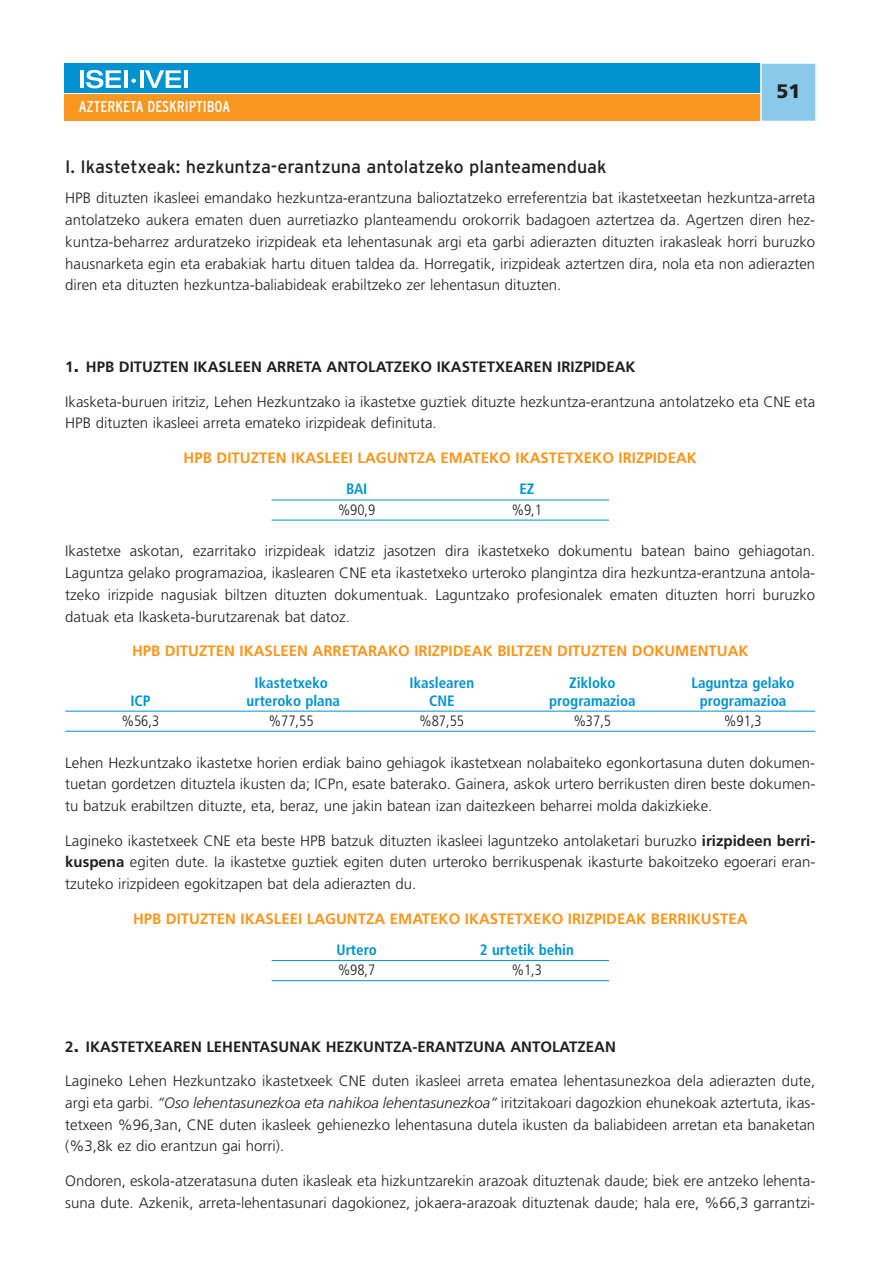
<style>
.page{position:relative;width:893px;height:1263px;background:#fff}
.page>*{position:absolute;margin:0;border:0;box-sizing:border-box;transform-origin:0 0}
.t1{font:900 19.5px "Frutiger";color:#231f20}
.t2{font:18px "Interstate";color:#231f20}
.t3{font:condensed 15.75px "Interstate";color:#fff}
.t4{font:300 15px/21.8px "Frutiger";color:#231f20;text-align:justify}
.t5{font:700 15px "Frutiger";color:#f7971d}
.t6{font:700 15px "Frutiger";color:#231f20}
.t7{font:700 condensed 15px "Frutiger";color:#0093d0}
.t8{font:300 condensed 15px "Frutiger";color:#231f20}
.s1{font-size:21px}
.s2{font-weight:700}
.s3{font-style:italic}
</style>
<div class="page">
<hr style="left:272px;top:500px;width:337px;height:1px;background:#0093d0">
<hr style="left:272px;top:520px;width:337px;height:1px;background:#0093d0">
<hr style="left:65px;top:711px;width:750px;height:1px;background:#0093d0">
<hr style="left:65px;top:731px;width:750px;height:1px;background:#0093d0">
<hr style="left:272px;top:960px;width:337px;height:1px;background:#0093d0">
<hr style="left:272px;top:980px;width:337px;height:1px;background:#0093d0">
<div style="left:64px;top:64px;width:697px;height:29px;background:#0093d0"></div>
<div style="left:64px;top:95px;width:697px;height:26px;background:#f7971d"></div>
<svg style="left:131px;top:79px;width:5px;height:4px"></svg>
<hr style="left:80px;top:70px;width:4px;height:18px;background:#fff">
<svg style="left:86px;top:70px;width:35px;height:18px"></svg>
<hr style="left:124px;top:70px;width:3px;height:18px;background:#fff">
<hr style="left:140px;top:70px;width:3px;height:18px;background:#fff">
<svg style="left:145px;top:70px;width:36px;height:18px"></svg>
<hr style="left:184px;top:70px;width:3px;height:18px;background:#fff">
<div style="left:761px;top:63px;width:55px;height:58px;background:#89c9ea"></div>
<div style="left:760px;top:62px;width:56px;height:60px;border:2px solid #fff"></div>
<p class="t3" style="left:79px;top:101px;width:153px">AZTERKETA DESKRIPTIBOA</p>
<h1 class="t1" style="left:776px;top:83px;width:25px">51</h1>
<p class="t2" style="left:65px;top:160px;width:543px">I. Ikastetxeak: hezkuntza-erantzuna antolatzeko planteamenduak</p>
<p class="t4" style="left:65px;top:189px;width:751px">HPB dituzten ikasleei emandako hezkuntza-erantzuna balioztatzeko erreferentzia bat ikastetxeetan hezkuntza-arreta antolatzeko aukera ematen duen aurretiazko planteamendu orokorrik badagoen aztertzea da. Agertzen diren hez&shy;kuntza-beharrez arduratzeko irizpideak eta lehentasunak argi eta garbi adierazten dituzten irakasleak horri buruzko hausnarketa egin eta erabakiak hartu dituen taldea da. Horregatik, irizpideak aztertzen dira, nola eta non adierazten diren eta dituzten hezkuntza-baliabideak erabiltzeko zer lehentasun dituzten.</p>
<p class="t6" style="left:65px;top:361px;width:571px">1<span class="s1">.</span> HPB DITUZTEN IKASLEEN ARRETA ANTOLATZEKO IKASTETXEAREN IRIZPIDEAK</p>
<p class="t4" style="left:65px;top:392px;width:751px">Ikasketa-buruen iritziz, Lehen Hezkuntzako ia ikastetxe guztiek dituzte hezkuntza-erantzuna antolatzeko eta CNE eta<br>HPB dituzten ikasleei arreta emateko irizpideak definituta.</p>
<p class="t5" style="left:184px;top:452px;width:515px">HPB DITUZTEN IKASLEEI LAGUNTZA EMATEKO IKASTETXEKO IRIZPIDEAK</p>
<p class="t7" style="left:346px;top:483px;width:23px">BAI</p>
<p class="t7" style="left:519px;top:483px;width:16px">EZ</p>
<p class="t8" style="left:338px;top:503px;width:39px">%90,9</p>
<p class="t8" style="left:512px;top:503px;width:32px">%9,1</p>
<p class="t4" style="left:65px;top:541px;width:751px">Ikastetxe askotan, ezarritako irizpideak idatziz jasotzen dira ikastetxeko dokumentu batean baino gehiagotan.<br>Laguntza gelako programazioa, ikaslearen CNE eta ikastetxeko urteroko plangintza dira hezkuntza-erantzuna antola&shy;tzeko irizpide nagusiak biltzen dituzten dokumentuak. Laguntzako profesionalek ematen dituzten horri buruzko datuak eta Ikasketa-burutzarenak bat datoz.</p>
<p class="t5" style="left:132px;top:645px;width:618px">HPB DITUZTEN IKASLEEN ARRETARAKO IRIZPIDEAK BILTZEN DITUZTEN DOKUMENTUAK</p>
<p class="t7" style="left:254px;top:676px;width:75px">Ikastetxeko</p>
<p class="t7" style="left:409px;top:676px;width:66px">Ikaslearen</p>
<p class="t7" style="left:569px;top:676px;width:48px">Zikloko</p>
<p class="t7" style="left:691px;top:676px;width:105px">Laguntza gelako</p>
<p class="t7" style="left:130px;top:694px;width:22px">ICP</p>
<p class="t7" style="left:246px;top:694px;width:95px">urteroko plana</p>
<p class="t7" style="left:429px;top:694px;width:27px">CNE</p>
<p class="t7" style="left:549px;top:694px;width:88px">programazioa</p>
<p class="t7" style="left:699px;top:694px;width:88px">programazioa</p>
<p class="t8" style="left:122px;top:714px;width:39px">%56,3</p>
<p class="t8" style="left:269px;top:714px;width:46px">%77,55</p>
<p class="t8" style="left:419px;top:714px;width:46px">%87,55</p>
<p class="t8" style="left:573px;top:714px;width:39px">%37,5</p>
<p class="t8" style="left:724px;top:714px;width:39px">%91,3</p>
<p class="t4" style="left:65px;top:753px;width:751px">Lehen Hezkuntzako ikastetxe horien erdiak baino gehiagok ikastetxean nolabaiteko egonkortasuna duten dokumen&shy;tuetan gordetzen dituztela ikusten da; ICPn, esate baterako. Gainera, askok urtero berrikusten diren beste dokumen&shy;tu batzuk erabiltzen dituzte, eta, beraz, une jakin batean izan daitezkeen beharrei molda dakizkieke.</p>
<p class="t4" style="left:65px;top:831px;width:751px">Lagineko ikastetxeek CNE eta beste HPB batzuk dituzten ikasleei laguntzeko antolaketari buruzko <span class="s2">irizpideen berri&shy;kuspena</span> egiten dute. Ia ikastetxe guztiek egiten duten urteroko berrikuspenak ikasturte bakoitzeko egoerari eran&shy;tzuteko irizpideen egokitzapen bat dela adierazten du.</p>
<p class="t5" style="left:133px;top:912px;width:616px">HPB DITUZTEN IKASLEEI LAGUNTZA EMATEKO IKASTETXEKO IRIZPIDEAK BERRIKUSTEA</p>
<p class="t7" style="left:336px;top:944px;width:42px">Urtero</p>
<p class="t7" style="left:480px;top:944px;width:95px">2 urtetik behin</p>
<p class="t8" style="left:338px;top:964px;width:39px">%98,7</p>
<p class="t8" style="left:512px;top:964px;width:32px">%1,3</p>
<p class="t6" style="left:65px;top:1040px;width:552px">2<span class="s1">.</span> IKASTETXEAREN LEHENTASUNAK HEZKUNTZA-ERANTZUNA ANTOLATZEAN</p>
<p class="t4" style="left:65px;top:1071px;width:751px">Lagineko Lehen Hezkuntzako ikastetxeek CNE duten ikasleei arreta ematea lehentasunezkoa dela adierazten dute, argi eta garbi. <span class="s3">“Oso lehentasunezkoa eta nahikoa lehentasunezkoa”</span> iritzitakoari dagozkion ehunekoak aztertuta, ikas&shy;tetxeen %96,3an, CNE duten ikasleek gehienezko lehentasuna dutela ikusten da baliabideen arretan eta banaketan (%3,8k ez dio erantzun gai horri).</p>
<p class="t4" style="left:65px;top:1171px;width:751px">Ondoren, eskola-atzeratasuna duten ikasleak eta hizkuntzarekin arazoak dituztenak daude; biek ere antzeko lehenta&shy;suna dute. Azkenik, arreta-lehentasunari dagokionez, jokaera-arazoak dituztenak daude; hala ere, %66,3 garrantzi-</p>
</div>
